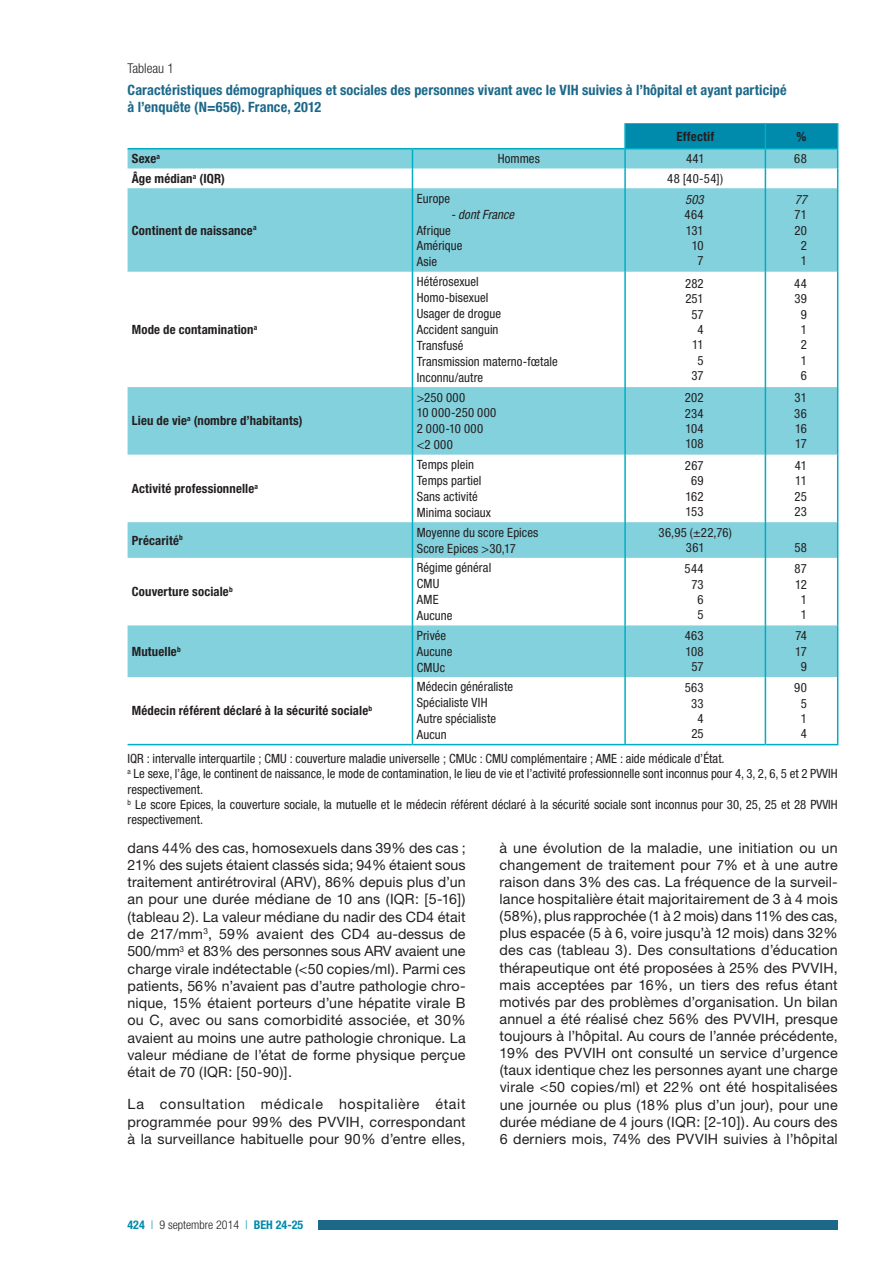
<style>
.page{position:relative;width:893px;height:1263px;background:#fff}
.page>*{position:absolute;margin:0;border:0;box-sizing:border-box;transform-origin:0 0}
.t1{font:14.25px/17.1px "Helvetica Neue";letter-spacing:.015em;color:#231f20;text-align:justify}
.t2{font:700 condensed 14.25px/17.1px "Helvetica Neue LT Std";letter-spacing:.01em;color:#1c6889}
.t3{font:300 condensed 13.5px "Helvetica Neue LT Std";color:#231f20}
.t4{font:condensed 12.75px/15.3px "Helvetica Neue LT Std";color:#231f20}
.t5{font:700 condensed 12.75px "Helvetica Neue LT Std";letter-spacing:.015em;color:#231f20}
.t6{font:condensed 12.75px/15.9px "Helvetica Neue LT Std";letter-spacing:.03em;color:#231f20}
.t7{font:italic condensed 12.75px "Helvetica Neue LT Std";letter-spacing:.005em;color:#231f20}
.t8{font:condensed 12.75px/15.3px "Helvetica Neue LT Std";letter-spacing:.02em;color:#231f20;text-align:center}
.t9{font:300 condensed 12px "Helvetica Neue LT Std";color:#231f20}
.s1{font-weight:700;color:#008aac}
.s2{color:#008aac}
</style>
<div class="page">
<div style="left:310px;top:1220px;width:528px;height:10px;background:#1c6889"></div>
<div style="left:305px;top:1219px;width:13px;height:12px;background:#fff"></div>
<svg style="left:128px;top:149px;width:709px;height:306px;fill:#83d1dd"></svg>
<svg style="left:128px;top:522px;width:709px;height:155px;fill:#83d1dd"></svg>
<svg style="left:412px;top:149px;width:1px;height:39px"></svg>
<svg style="left:624px;top:123px;width:214px;height:65px"></svg>
<hr style="left:412px;top:188px;width:1px;height:84px;background:#00aec4">
<hr style="left:624px;top:188px;width:2px;height:84px;background:#00aec4">
<hr style="left:765px;top:188px;width:1px;height:84px;background:#00aec4">
<hr style="left:837px;top:188px;width:1px;height:84px;background:#00aec4">
<hr style="left:412px;top:272px;width:1px;height:115px;background:#00aec4">
<hr style="left:624px;top:272px;width:2px;height:115px;background:#00aec4">
<hr style="left:765px;top:272px;width:1px;height:115px;background:#00aec4">
<hr style="left:837px;top:272px;width:1px;height:115px;background:#00aec4">
<hr style="left:412px;top:387px;width:1px;height:68px;background:#00aec4">
<hr style="left:624px;top:387px;width:2px;height:68px;background:#00aec4">
<hr style="left:765px;top:387px;width:1px;height:68px;background:#00aec4">
<hr style="left:837px;top:387px;width:1px;height:68px;background:#00aec4">
<hr style="left:412px;top:455px;width:1px;height:67px;background:#00aec4">
<hr style="left:624px;top:455px;width:2px;height:67px;background:#00aec4">
<hr style="left:765px;top:455px;width:1px;height:67px;background:#00aec4">
<hr style="left:837px;top:455px;width:1px;height:67px;background:#00aec4">
<hr style="left:412px;top:522px;width:1px;height:36px;background:#00aec4">
<hr style="left:624px;top:522px;width:2px;height:36px;background:#00aec4">
<hr style="left:765px;top:522px;width:1px;height:36px;background:#00aec4">
<hr style="left:837px;top:522px;width:1px;height:36px;background:#00aec4">
<hr style="left:412px;top:558px;width:1px;height:67px;background:#00aec4">
<hr style="left:624px;top:558px;width:2px;height:67px;background:#00aec4">
<hr style="left:765px;top:558px;width:1px;height:67px;background:#00aec4">
<hr style="left:837px;top:558px;width:1px;height:67px;background:#00aec4">
<hr style="left:412px;top:625px;width:1px;height:52px;background:#00aec4">
<hr style="left:624px;top:625px;width:2px;height:52px;background:#00aec4">
<hr style="left:765px;top:625px;width:1px;height:52px;background:#00aec4">
<hr style="left:837px;top:625px;width:1px;height:52px;background:#00aec4">
<hr style="left:412px;top:677px;width:1px;height:67px;background:#00aec4">
<hr style="left:624px;top:677px;width:2px;height:67px;background:#00aec4">
<hr style="left:765px;top:677px;width:1px;height:67px;background:#00aec4">
<hr style="left:837px;top:677px;width:1px;height:67px;background:#00aec4">
<hr style="left:128px;top:744px;width:284px;height:1px;background:#00aec4">
<hr style="left:412px;top:744px;width:213px;height:1px;background:#00aec4">
<hr style="left:625px;top:744px;width:140px;height:1px;background:#00aec4">
<hr style="left:765px;top:744px;width:73px;height:1px;background:#00aec4">
<hr style="left:128px;top:148px;width:284px;height:1px;background:#00aec4">
<hr style="left:412px;top:148px;width:213px;height:1px;background:#00aec4">
<hr style="left:625px;top:148px;width:140px;height:1px;background:#00aec4">
<hr style="left:765px;top:148px;width:73px;height:1px;background:#00aec4">
<p class="t3" style="left:128px;top:61px;width:48px">Tableau 1</p>
<p class="t2" style="left:128px;top:81px;width:661px">Caractéristiques démographiques et sociales des personnes vivant avec le VIH suivies à l’hôpital et ayant participé à l’enquête (N=656). France, 2012</p>
<p class="t5" style="left:676px;top:128px;width:39px">Effectif</p>
<p class="t5" style="left:797px;top:128px;width:11px">%</p>
<p class="t5" style="left:132px;top:151px;width:30px">Sexe<sup>a</sup></p>
<p class="t4" style="left:498px;top:151px;width:44px">Hommes</p>
<p class="t4" style="left:686px;top:151px;width:20px">441</p>
<p class="t4" style="left:794px;top:151px;width:14px">68</p>
<p class="t5" style="left:132px;top:171px;width:95px">Âge médian<sup>a</sup> (IQR)</p>
<p class="t4" style="left:667px;top:171px;width:57px">48 [40-54])</p>
<p class="t5" style="left:132px;top:222px;width:126px">Continent de naissance<sup>a</sup></p>
<p class="t4" style="left:417px;top:190px;width:35px">Europe</p>
<p class="t7" style="left:685px;top:192px;width:20px">503</p>
<p class="t4" style="left:685px;top:207px;width:21px;text-align:right">464<br>131<br>10<br>7</p>
<p class="t7" style="left:795px;top:192px;width:13px">77</p>
<p class="t4" style="left:794px;top:207px;width:14px;text-align:center">71<br>20<br>2<br>1</p>
<p class="t7" style="left:451px;top:207px;width:65px">- dont France</p>
<p class="t4" style="left:417px;top:222px;width:47px;line-height:15.9px">Afrique<br>Amérique<br>Asie</p>
<p class="t5" style="left:132px;top:322px;width:127px">Mode de contamination<sup>a</sup></p>
<p class="t5" style="left:132px;top:413px;width:172px">Lieu de vie<sup>a</sup> (nombre d’habitants)</p>
<p class="t5" style="left:132px;top:481px;width:128px">Activité professionnelle<sup>a</sup></p>
<p class="t4" style="left:417px;top:274px;width:143px;line-height:15.9px">Hétérosexuel<br>Homo-bisexuel<br>Usager de drogue<br>Accident sanguin<br>Transfusé<br>Transmission materno-fœtale<br>Inconnu/autre</p>
<p class="t4" style="left:685px;top:276px;width:20px;text-align:right">282<br>251<br>57<br>4<br>11<br>5<br>37</p>
<p class="t4" style="left:794px;top:276px;width:14px;text-align:center">44<br>39<br>9<br>1<br>2<br>1<br>6</p>
<p class="t6" style="left:417px;top:389px;width:81px">&gt;250 000<br>10 000-250 000<br>2 000-10 000 &lt;2 000</p>
<p class="t4" style="left:685px;top:390px;width:20px;text-align:justify">202<br>234<br>104<br>108</p>
<p class="t4" style="left:794px;top:390px;width:14px;text-align:justify">31<br>36<br>16<br>17</p>
<p class="t4" style="left:417px;top:456px;width:76px;line-height:15.9px">Temps plein<br>Temps partiel<br>Sans activité<br>Minima sociaux</p>
<p class="t4" style="left:685px;top:458px;width:20px;text-align:center">267<br>69<br>162<br>153</p>
<p class="t4" style="left:794px;top:458px;width:14px;text-align:justify">41<br>11<br>25<br>23</p>
<p class="t5" style="left:132px;top:532px;width:53px">Précarité<sup>b</sup></p>
<p class="t4" style="left:417px;top:524px;width:123px;line-height:15.9px">Moyenne du score Epices<br>Score Epices &gt;30,17</p>
<p class="t8" style="left:659px;top:525px;width:75px">36,95 (±22,76)<br>361</p>
<p class="t4" style="left:794px;top:540px;width:14px">58</p>
<p class="t5" style="left:132px;top:584px;width:102px">Couverture sociale<sup>b</sup></p>
<p class="t5" style="left:132px;top:643px;width:50px">Mutuelle<sup>b</sup></p>
<p class="t4" style="left:417px;top:560px;width:76px;line-height:15.9px">Régime général<br>CMU<br>AME<br>Aucune</p>
<p class="t4" style="left:685px;top:561px;width:21px;text-align:right">544<br>73<br>6<br>5</p>
<p class="t4" style="left:794px;top:561px;width:14px;text-align:center">87<br>12<br>1<br>1</p>
<p class="t4" style="left:417px;top:627px;width:37px;line-height:15.9px">Privée<br>Aucune<br>CMUc</p>
<p class="t4" style="left:685px;top:628px;width:21px;text-align:center">463<br>108<br>57</p>
<p class="t4" style="left:795px;top:628px;width:13px;text-align:center">74<br>17<br>9</p>
<p class="t4" style="left:417px;top:679px;width:98px;line-height:15.9px">Médecin généraliste<br>Spécialiste VIH<br>Autre spécialiste<br>Aucun</p>
<p class="t4" style="left:685px;top:680px;width:21px;text-align:right">563<br>33<br>4<br>25</p>
<p class="t4" style="left:794px;top:680px;width:14px;text-align:center">90<br>5<br>1<br>4</p>
<p class="t4" style="left:128px;top:751px;width:712px">IQR : intervalle interquartile ; CMU : couverture maladie universelle ; CMUc : CMU complémentaire ; AME : aide médicale d’État.<br><sup>a</sup> Le sexe, l’âge, le continent de naissance, le mode de contamination, le lieu de vie et l’activité professionnelle sont inconnus pour 4, 3, 2, 6, 5 et 2 PVVIH respectivement.<br><sup>b</sup> Le score Epices, la couverture sociale, la mutuelle et le médecin référent déclaré à la sécurité sociale sont inconnus pour 30, 25, 25 et 28 PVVIH respectivement.</p>
<p class="t5" style="left:132px;top:703px;width:242px">Médecin référent déclaré à la sécurité sociale<sup>b</sup></p>
<p class="t1" style="left:128px;top:839px;width:340px">dans 44% des cas, homosexuels dans 39% des cas ; 21% des sujets étaient classés sida; 94% étaient sous traitement antirétroviral (ARV), 86% depuis plus d’un an pour une durée médiane de 10 ans (IQR: [5-16]) (tableau 2). La valeur médiane du nadir des CD4 était de 217/mm<sup>3</sup>, 59% avaient des CD4 au-dessus de 500/mm<sup>3</sup> et 83% des personnes sous ARV avaient une charge virale indétectable (&lt;50 copies/ml). Parmi ces patients, 56% n’avaient pas d’autre pathologie chro&shy;nique, 15% étaient porteurs d’une hépatite virale B ou C, avec ou sans comorbidité associée, et 30% avaient au moins une autre pathologie chronique. La valeur médiane de l’état de forme physique perçue était de 70 (IQR: [50-90)].</p>
<p class="t1" style="left:128px;top:1095px;width:340px">La consultation médicale hospitalière était programmée pour 99% des PVVIH, correspondant à la surveillance habituelle pour 90% d’entre elles,</p>
<p class="t9" style="left:128px;top:1218px;width:177px"><span class="s1">424</span> <span class="s2">|</span> 9 septembre 2014 <span class="s2">|</span> <span class="s1">BEH 24-25</span></p>
<p class="t1" style="left:500px;top:839px;width:340px">à une évolution de la maladie, une initiation ou un changement de traitement pour 7% et à une autre raison dans 3% des cas. La fréquence de la surveil&shy;lance hospitalière était majoritairement de 3 à 4 mois (58%), plus rapprochée (1 à 2 mois) dans 11% des cas, plus espacée (5 à 6, voire jusqu’à 12 mois) dans 32% des cas (tableau 3). Des consultations d’éduca tion thérapeutique ont été proposées à 25% des PVVIH, mais acceptées par 16%, un tiers des refus étant motivés par des problèmes d’organisation. Un bilan annuel a été réalisé chez 56% des PVVIH, presque toujours à l’hôpital. Au cours de l’année précédente, 19% des PVVIH ont consulté un service d’urgence (taux identique chez les personnes ayant une charge virale &lt;50 copies/ml) et 22% ont été hospitalisées une journée ou plus (18% plus d’un jour), pour une durée médiane de 4 jours (IQR: [2-10]). Au cours des 6 derniers mois, 74% des PVVIH suivies à l’hôpital</p>
</div>
